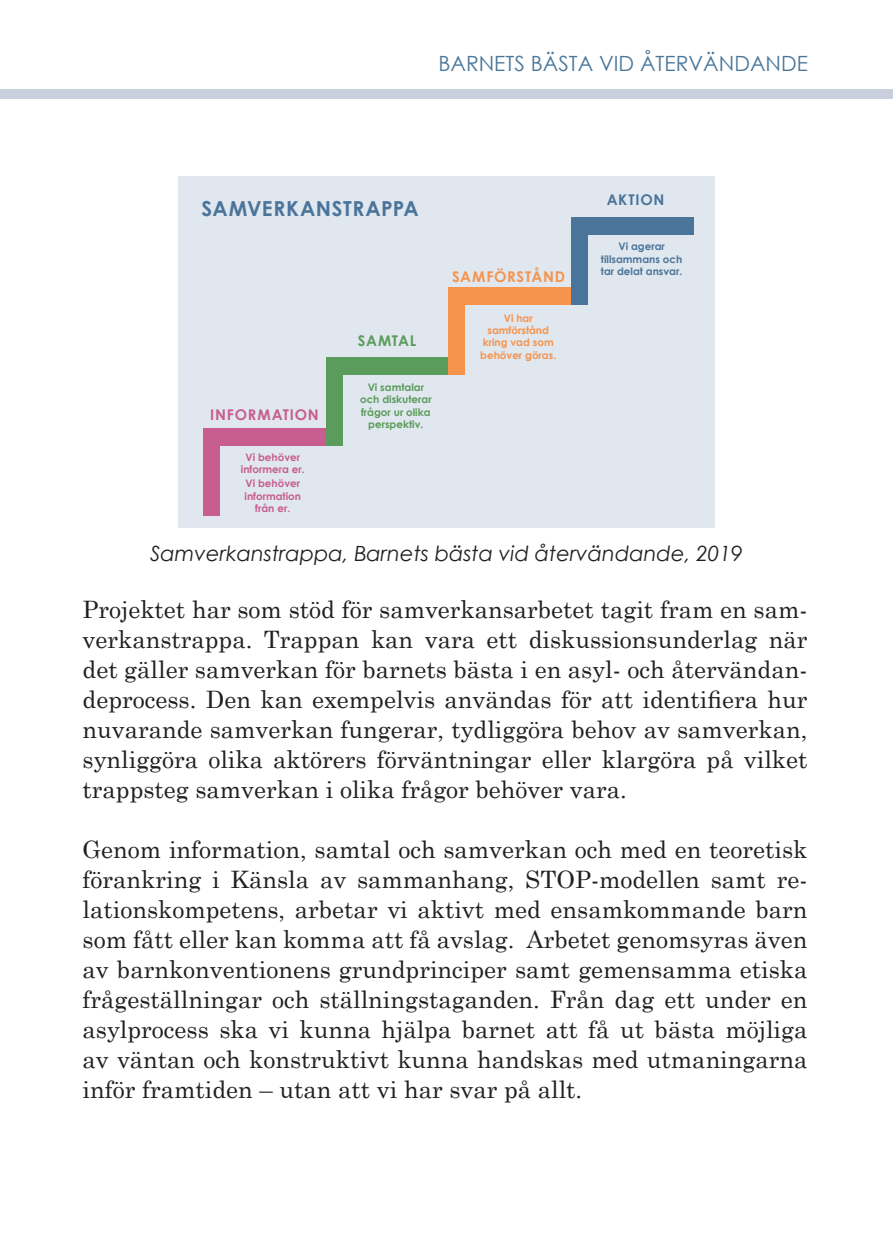
<style>
.page{position:relative;width:893px;height:1259px;background:#fff}
.page>*{position:absolute;margin:0;border:0;box-sizing:border-box;transform-origin:0 0}
.t1{font:24px/30px "Century Schoolbook";color:#231f20;text-align:justify}
.t2{font:italic 21px "Century Gothic";color:#231f20}
.t3{font:21px "Century Gothic";color:#49769a}
.t4{font:700 20.7px "Century Gothic";letter-spacing:.02em;color:#4b749b}
.t5{font:700 14.7px "Century Gothic";letter-spacing:.055em;color:#c85d8f}
.t6{font:700 14.7px "Century Gothic";letter-spacing:.05em;color:#f6934d}
.t7{font:700 14.7px "Century Gothic";letter-spacing:.035em;color:#5b9b5b}
.t8{font:700 14.7px "Century Gothic";letter-spacing:.05em;color:#4b749b}
.t9{font:700 10.5px/12.3px "Century Gothic";color:#c85d8f;text-align:center}
.t10{font:700 10.5px/12.3px "Century Gothic";color:#5b9b5b;text-align:center}
.t11{font:700 10.5px/12.3px "Century Gothic";color:#f6934d;text-align:center}
.t12{font:700 10.5px/12.3px "Century Gothic";color:#4b749b;text-align:center}
</style>
<div class="page">
<div style="left:0;top:89px;width:893px;height:9px;background:#c8d0de"></div>
<div style="left:179px;top:177px;width:535px;height:350px;background:#e0e7ee"></div>
<div style="left:203px;top:428px;width:123px;height:17px;background:#c85d8f"></div>
<div style="left:326px;top:358px;width:16px;height:87px;background:#5b9b5b"></div>
<div style="left:326px;top:358px;width:123px;height:17px;background:#5b9b5b"></div>
<div style="left:449px;top:288px;width:16px;height:87px;background:#f6934d"></div>
<div style="left:449px;top:288px;width:122px;height:17px;background:#f6934d"></div>
<div style="left:571px;top:217px;width:17px;height:88px;background:#4b749b"></div>
<div style="left:571px;top:217px;width:123px;height:18px;background:#4b749b"></div>
<div style="left:203px;top:428px;width:17px;height:87px;background:#c85d8f"></div>
<p class="t3" style="left:438px;top:49px;width:371px">BARNETS BÄSTA VID ÅTERVÄNDANDE</p>
<p class="t4" style="left:201px;top:192px;width:219px">SAMVERKANSTRAPPA</p>
<p class="t5" style="left:210px;top:404px;width:110px">INFORMATION</p>
<p class="t9" style="left:241px;top:450px;width:65px">Vi behöver informera er.</p>
<p class="t9" style="left:244px;top:477px;width:58px">Vi behöver information från er.</p>
<p class="t7" style="left:358px;top:329px;width:60px">SAMTAL</p>
<p class="t10" style="left:360px;top:380px;width:73px">Vi samtalar och diskuterar frågor ur olika perspektiv.</p>
<p class="t6" style="left:452px;top:266px;width:115px">SAMFÖRSTÅND</p>
<p class="t11" style="left:480px;top:311px;width:77px">Vi har samförstånd kring vad som behöver göras.</p>
<p class="t8" style="left:607px;top:189px;width:59px">AKTION</p>
<p class="t12" style="left:601px;top:240px;width:83px">Vi agerar tillsammans och tar delat ansvar.</p>
<p class="t2" style="left:150px;top:538px;width:594px">Samverkanstrappa, Barnets bästa vid återvändande, 2019</p>
<p class="t1" style="left:83px;top:592px;width:726px">Projektet har som stöd för samverkansarbetet tagit fram en sam&shy;verkanstrappa. Trappan kan vara ett diskussionsunderlag när det gäller samverkan för barnets bästa i en asyl- och återvändan&shy;deprocess. Den kan exempelvis användas för att identifiera hur nuvarande samverkan fungerar, tydliggöra behov av samverkan, synliggöra olika aktörers förväntningar eller klargöra på vilket trappsteg samverkan i olika frågor behöver vara.</p>
<p class="t1" style="left:83px;top:832px;width:726px">Genom information, samtal och samverkan och med en teoretisk förankring i Känsla av sammanhang, STOP-modellen samt re&shy;lationskompetens, arbetar vi aktivt med ensamkommande barn som fått eller kan komma att få avslag. Arbetet genomsyras även av barnkonventionens grundprinciper samt gemensamma etiska frågeställningar och ställningstaganden. Från dag ett under en asylprocess ska vi kunna hjälpa barnet att få ut bästa möjliga av väntan och konstruktivt kunna handskas med utmaningarna inför framtiden – utan att vi har svar på allt.</p>
</div>
